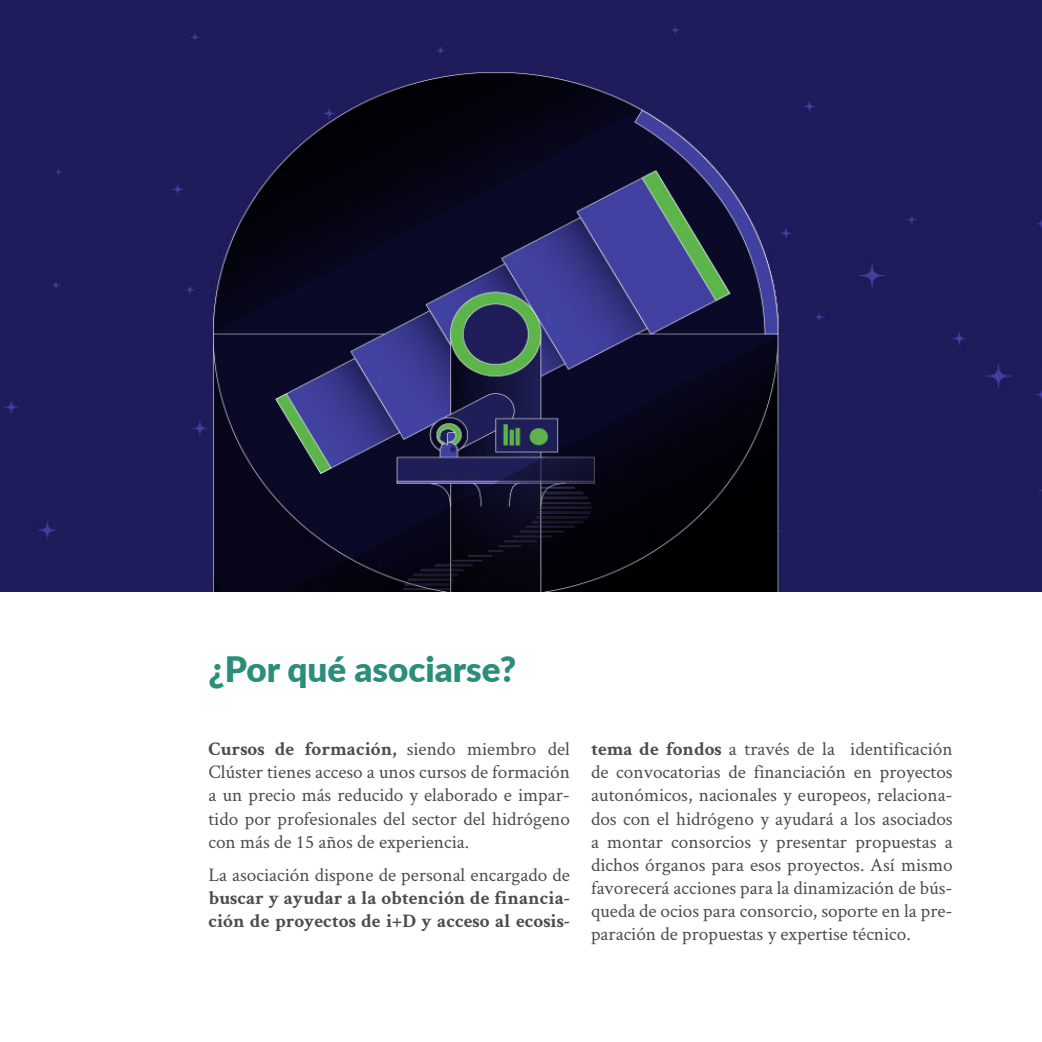
<style>
.page{position:relative;width:1042px;height:1042px;background:#fff}
.page>*{position:absolute;margin:0;border:0;box-sizing:border-box;transform-origin:0 0}
.t1{font:900 35px "Lato";color:#2b8e7a}
.t2{font:19.25px/23.1px "Crimson Text";color:#4b4c4d;text-align:justify}
.t3{font:700 19.25px/23.1px "Crimson Text";color:#4b4c4d;text-align:justify}
.s1{font-weight:700}
.s2{font-weight:400}
</style>
<div class="page">
<img style="left:0;top:0;width:1042px;height:591px">
<p class="t1" style="left:208px;top:643px;width:309px">¿Por qué asociarse?</p>
<p class="t2" style="left:208px;top:737px;width:363px"><span class="s1">Cursos de formación,</span> siendo miembro del Clúster tienes acceso a unos cursos de formación a un precio más reducido y elaborado e impar&shy;tido por profesionales del sector del hidrógeno con más de 15 años de experiencia.</p>
<p class="t3" style="left:208px;top:862px;width:363px"><span class="s2">La asociación dispone de personal encargado de </span>buscar y ayudar a la obtención de financia&shy;ción de proyectos de i+D y acceso al ecosis-</p>
<p class="t2" style="left:591px;top:737px;width:363px"><span class="s1">tema de fondos</span> a través de la identificación de convocatorias de financiación en proyectos autonómicos, nacionales y europeos, relaciona&shy;dos con el hidrógeno y ayudará a los asociados a montar consorcios y presentar propuestas a dichos órganos para esos proyectos. Así mismo favorecerá acciones para la dinamización de bús&shy;queda de ocios para consorcio, soporte en la pre&shy;paración de propuestas y expertise técnico.</p>
</div>
